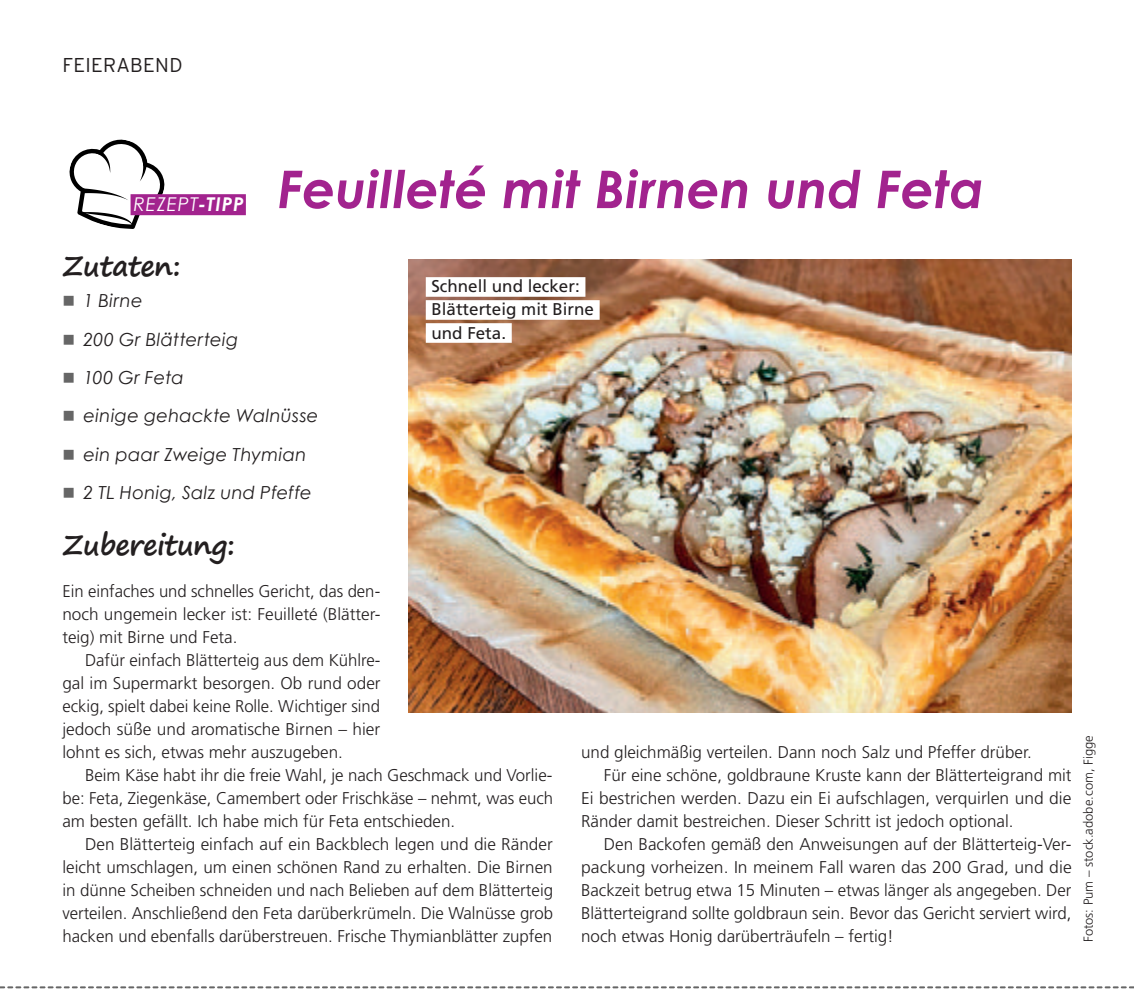
<style>
.page{position:relative;width:1134px;height:989px;background:#fff}
.page>*{position:absolute;margin:0;border:0;box-sizing:border-box;transform-origin:0 0}
.t1{font:italic 700 52px "Century Gothic";color:#a2238e}
.t2{font:700 28px "Segoe Print";letter-spacing:-.02em;color:#231f20}
.t3{font:300 20px "Interstate";letter-spacing:.015em;color:#231f20}
.t4{font:italic 19px "Century Gothic";letter-spacing:.045em;color:#fff}
.t5{font:italic 18px "Century Gothic";letter-spacing:.02em;color:#231f20}
.t6{font:300 17px/23px "Frutiger";color:#231f20;text-align:justify}
.t7{font:17px/23px "Frutiger";color:#231f20}
.t8{font:300 13px "Frutiger";color:#231f20}
.s1{font-weight:700}
.s2{color:#666}
</style>
<div class="page">
<img style="left:409px;top:260px;width:662px;height:452px">
<svg style="left:69px;top:139px;width:96px;height:90px"></svg>
<div style="left:131px;top:194px;width:115px;height:21px;background:#a2238e"></div>
<div style="left:426px;top:277px;width:159px;height:20px;background:#fff"></div>
<div style="left:426px;top:300px;width:174px;height:20px;background:#fff"></div>
<div style="left:426px;top:323px;width:86px;height:20px;background:#fff"></div>
<svg style="left:0;top:986px;width:1134px;height:2px"></svg>
<p class="t3" style="left:62px;top:57px;width:122px">FEIERABEND</p>
<p class="t4" style="left:133px;top:191px;width:112px">ReZePT<span class="s1">-Tipp</span></p>
<h1 class="t1" style="left:278px;top:150px;width:707px">Feuilleté mit Birnen und Feta</h1>
<h2 class="t2" style="left:62px;top:240px;width:120px">Zutaten:</h2>
<p class="t5" style="left:62px;top:288px;width:82px"><span class="s2">■</span> 1 Birne</p>
<p class="t5" style="left:62px;top:326px;width:177px"><span class="s2">■</span> 200 Gr Blätterteig</p>
<p class="t5" style="left:62px;top:365px;width:123px"><span class="s2">■</span> 100 Gr Feta</p>
<p class="t5" style="left:62px;top:403px;width:258px"><span class="s2">■</span> einige gehackte Walnüsse</p>
<p class="t5" style="left:62px;top:441px;width:246px"><span class="s2">■</span> ein paar Zweige Thymian</p>
<p class="t5" style="left:62px;top:480px;width:251px"><span class="s2">■</span> 2 TL Honig, Salz und Pfeffe</p>
<h2 class="t2" style="left:62px;top:520px;width:174px">Zubereitung:</h2>
<p class="t6" style="left:62px;top:579px;width:320px">Ein einfaches und schnelles Gericht, das den&shy;noch ungemein lecker ist: Feuilleté (Blätter&shy;teig) mit Birne und Feta.</p>
<p class="t6" style="left:62px;top:648px;width:320px;text-indent:23px">Dafür einfach Blätterteig aus dem Kühlre&shy;gal im Supermarkt besorgen. Ob rund oder eckig, spielt dabei keine Rolle. Wichtiger sind jedoch süße und aromatische Birnen – hier lohnt es sich, etwas mehr auszugeben.</p>
<p class="t6" style="left:62px;top:763px;width:492px;text-indent:23px">Beim Käse habt ihr die freie Wahl, je nach Geschmack und Vorlie&shy;be: Feta, Ziegenkäse, Camembert oder Frischkäse – nehmt, was euch am besten gefällt. Ich habe mich für Feta entschieden.</p>
<p class="t6" style="left:62px;top:832px;width:492px;text-indent:23px">Den Blätterteig einfach auf ein Backblech legen und die Ränder leicht umschlagen, um einen schönen Rand zu erhalten. Die Birnen in dünne Scheiben schneiden und nach Belieben auf dem Blätterteig verteilen. Anschließend den Feta darüberkrümeln. Die Walnüsse grob hacken und ebenfalls darüberstreuen. Frische Thymianblätter zupfen</p>
<p class="t7" style="left:431px;top:277px;width:164px">Schnell und lecker:<br>Blätterteig mit Birne und Feta.</p>
<p class="t6" style="left:581px;top:740px;width:452px">und gleichmäßig verteilen. Dann noch Salz und Pfeffer drüber.</p>
<p class="t6" style="left:604px;top:763px;width:469px">Für eine schöne, goldbraune Kruste kann der Blätterteigrand mit</p>
<p class="t6" style="left:581px;top:786px;width:492px">Ei bestrichen werden. Dazu ein Ei aufschlagen, verquirlen und die</p>
<p class="t6" style="left:581px;top:809px;width:434px">Ränder damit bestreichen. Dieser Schritt ist jedoch optional.</p>
<p class="t6" style="left:604px;top:832px;width:469px">Den Backofen gemäß den Anweisungen auf der Blätterteig-Ver-</p>
<p class="t6" style="left:581px;top:855px;width:492px">packung vorheizen. In meinem Fall waren das 200 Grad, und die</p>
<p class="t6" style="left:581px;top:878px;width:492px">Backzeit betrug etwa 15 Minuten – etwas länger als angegeben. Der</p>
<p class="t6" style="left:581px;top:901px;width:492px">Blätterteigrand sollte goldbraun sein. Bevor das Gericht serviert wird,</p>
<p class="t6" style="left:581px;top:924px;width:314px">noch etwas Honig darüberträufeln – fertig!</p>
<p class="t8" style="left:1080px;top:942px;width:208px;rotate:-90deg">Fotos: Pum – stock.adobe.com, Figge</p>
</div>
